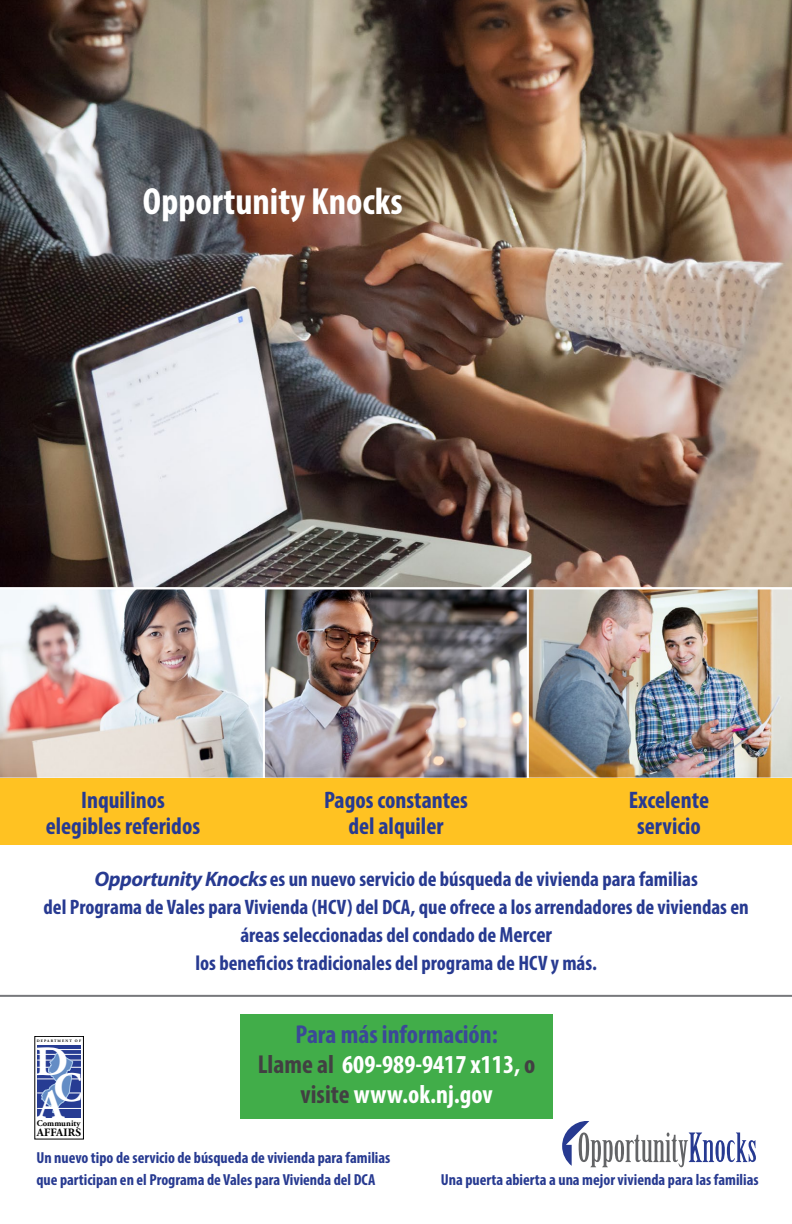
<style>
.page{position:relative;width:792px;height:1224px;background:#fff}
.page>*{position:absolute;margin:0;border:0;box-sizing:border-box;transform-origin:0 0}
.t1{font:700 41.8px "Adobe Garamond Pro";color:#fff}
.t2{font:700 condensed 38px "Myriad Pro";color:#fff}
.t3{font:700 condensed 26px/30px "Myriad Pro";color:#fff;text-align:center}
.t4{font:700 condensed 24px/25.8px "Myriad Pro";color:#273a91;text-align:center}
.t5{font:700 condensed 21px/28px "Myriad Pro";color:#273a91;text-align:center}
.t6{font:700 condensed 16px/22px "Myriad Pro";color:#273a91}
.t7{font:700 11.2px "Adobe Garamond Pro";letter-spacing:.015em;color:#000}
.t8{font:700 8.8px "Adobe Garamond Pro";letter-spacing:.01em;color:#000}
.t9{font:700 3.8px "Adobe Garamond Pro";letter-spacing:.3em;color:#000}
.s1{font-style:italic;font-stretch:normal}
.s2{font-size:22px}
.s3{color:#3b4898}
.s4{color:#414042}
</style>
<div class="page">
<img style="left:0;top:0;width:792px;height:587px">
<img style="left:0;top:587px;width:263px;height:192px">
<img style="left:266px;top:590px;width:260px;height:187px">
<div style="left:263px;top:587px;width:266px;height:193px;border:2px solid #fff"></div>
<img style="left:527px;top:587px;width:265px;height:192px">
<div style="left:528px;top:779px;width:264px;height:66px;background:#ffc222"></div>
<div style="left:0;top:779px;width:264px;height:66px;background:#ffc222"></div>
<div style="left:264px;top:779px;width:264px;height:66px;background:#ffc222"></div>
<hr style="left:0;top:995px;width:792px;height:2px;background:#77787b">
<div style="left:37px;top:1045px;width:44px;height:73px;background:#273c93"></div>
<div style="left:35px;top:1036px;width:49px;height:103px;border:1px solid #000"></div>
<hr style="left:37px;top:1049px;width:44px;height:1px;background:#fff">
<hr style="left:37px;top:1054px;width:44px;height:1px;background:#fff">
<hr style="left:37px;top:1060px;width:44px;height:1px;background:#fff">
<hr style="left:37px;top:1067px;width:44px;height:1px;background:#fff">
<hr style="left:37px;top:1079px;width:44px;height:1px;background:#fff">
<hr style="left:37px;top:1093px;width:44px;height:1px;background:#fff">
<hr style="left:37px;top:1108px;width:44px;height:1px;background:#fff">
<svg style="left:41px;top:1053px;width:32px;height:60px"></svg>
<svg style="left:562px;top:1121px;width:194px;height:46px"></svg>
<div style="left:240px;top:1014px;width:313px;height:104px;background:#41ad49"></div>
<h2 class="t2" style="left:143px;top:178px;width:262px">Opportunity Knocks</h2>
<p class="t4" style="left:46px;top:786px;width:156px">Inquilinos elegibles referidos</p>
<p class="t4" style="left:324px;top:786px;width:145px">Pagos constantes del alquiler</p>
<p class="t4" style="left:629px;top:786px;width:82px">Excelente servicio</p>
<p class="t5" style="left:44px;top:864px;width:707px"><span class="s1">Opportunity Knocks</span> es un nuevo servicio de búsqueda de vivienda para familias<br>del Programa de Vales para Vivienda (HCV) del DCA, que ofrece a los arrendadores de viviendas en áreas seleccionadas del condado de <span class="s2">Mercer<br></span>los beneficios tradicionales del programa de HCV y más.</p>
<p class="t9" style="left:37px;top:1039px;width:46px">DEPARTMENT OF</p>
<h1 class="t1" style="left:35px;top:1038px;width:35px">D</h1>
<h1 class="t1" style="left:37px;top:1072px;width:46px">CA</h1>
<p class="t8" style="left:37px;top:1118px;width:45px">Community</p>
<p class="t7" style="left:37px;top:1126px;width:46px">AFFAIRS</p>
<p class="t3" style="left:258px;top:1019px;width:279px"><span class="s3">Para más información:<br></span><span class="s4">Llame al</span> 609-989-9417 x113, <span class="s4">o visite</span> www.ok.nj.gov</p>
<p class="t6" style="left:36px;top:1146px;width:356px">Un nuevo tipo de servicio de búsqueda de vivienda para familias que participan en el Programa de Vales para Vivienda del DCA</p>
<p class="t6" style="left:441px;top:1169px;width:319px">Una puerta abierta a una mejor vivienda para las familias</p>
</div>
